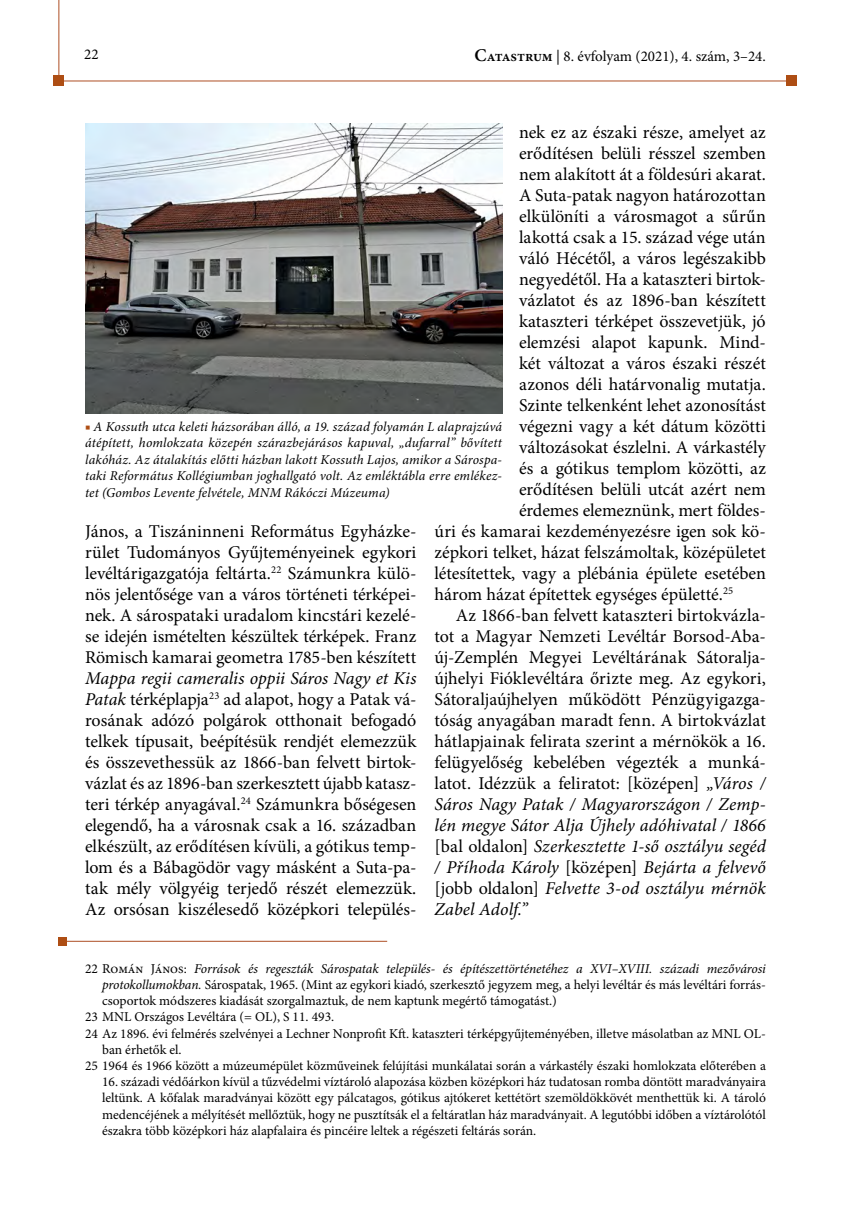
<style>
.page{position:relative;width:851px;height:1212px;background:#fff}
.page>*{position:absolute;margin:0;border:0;box-sizing:border-box;transform-origin:0 0}
.t1{font:18px/21px "Minion Pro";letter-spacing:-.005em;color:#000;text-align:justify}
.t2{font:15px "Minion Pro";color:#000}
.footnote_text{font:13.5px/16.2px "Minion Pro";color:#000;text-align:justify}
.képaláírás{font:italic 13.5px/16.5px "Minion Pro";letter-spacing:.01em;color:#000;text-align:justify}
.s1{font-weight:600;font-size:18px}
.s2{font-weight:600}
.s3{font-style:italic}
.s4{color:#ae4e14}
</style>
<div class="page">
<hr style="left:59px;top:81px;width:728px;height:1px;background:#ae4f25">
<hr style="left:59px;top:0;width:1px;height:81px;background:#ae4f25">
<div style="left:786px;top:76px;width:10px;height:10px;background:#ae4e14"></div>
<div style="left:54px;top:76px;width:10px;height:10px;background:#ae4e14"></div>
<hr style="left:58px;top:941px;width:329px;height:1px;background:#ae4f25">
<div style="left:58px;top:937px;width:9px;height:9px;background:#ae4e14"></div>
<img style="left:85px;top:123px;width:417px;height:290px">
<p class="t2" style="left:84px;top:45px;width:16px">22</p>
<p class="t2" style="left:474px;top:46px;width:293px"><span class="s1">C</span><span class="s2">atastrum</span> | 8. évfolyam (2021), 4. szám, 3–24.</p>
<p class="t1" style="left:519px;top:122px;width:248px">nek ez az északi része, amelyet az</p>
<p class="t1" style="left:519px;top:143px;width:248px">erődítésen belüli résszel szemben</p>
<p class="t1" style="left:519px;top:164px;width:248px">nem alakított át a földesúri akarat.</p>
<p class="t1" style="left:519px;top:185px;width:248px">A Suta-patak nagyon határozottan</p>
<p class="t1" style="left:519px;top:206px;width:248px">elkülöníti a városmagot a sűrűn</p>
<p class="t1" style="left:519px;top:227px;width:248px">lakottá csak a 15. század vége után</p>
<p class="t1" style="left:519px;top:248px;width:248px">váló Hécétől, a város legészakibb</p>
<p class="t1" style="left:519px;top:269px;width:248px">negyedétől. Ha a kataszteri birtok-</p>
<p class="t1" style="left:519px;top:290px;width:248px">vázlatot és az 1896-ban készített</p>
<p class="t1" style="left:519px;top:311px;width:248px">kataszteri térképet összevetjük, jó</p>
<p class="t1" style="left:519px;top:332px;width:248px">elemzési alapot kapunk. Mind-</p>
<p class="t1" style="left:519px;top:353px;width:248px">két változat a város északi részét</p>
<p class="t1" style="left:519px;top:374px;width:248px">azonos déli határvonalig mutatja.</p>
<p class="t1" style="left:519px;top:395px;width:248px">Szinte telkenként lehet azonosítást</p>
<p class="t1" style="left:519px;top:416px;width:248px">végezni vagy a két dátum közötti</p>
<p class="t1" style="left:519px;top:437px;width:248px">változásokat észlelni. A várkastély</p>
<p class="t1" style="left:519px;top:458px;width:248px">és a gótikus templom közötti, az</p>
<p class="t1" style="left:519px;top:479px;width:248px">erődítésen belüli utcát azért nem</p>
<p class="t1" style="left:519px;top:500px;width:248px">érdemes elemeznünk, mert földes-</p>
<p class="t1" style="left:434px;top:521px;width:333px">úri és kamarai kezdeményezésre igen sok kö-</p>
<p class="t1" style="left:434px;top:542px;width:333px">zépkori telket, házat felszámoltak, középületet</p>
<p class="t1" style="left:434px;top:563px;width:333px">létesítettek, vagy a plébánia épülete esetében</p>
<p class="t1" style="left:434px;top:584px;width:300px">három házat építettek egységes épületté.<sup>25</sup></p>
<p class="t1" style="left:434px;top:605px;width:333px;text-indent:21px">Az 1866-ban felvett kataszteri birtokvázla&shy;tot a Magyar Nemzeti Levéltár Borsod-Aba&shy;új-Zemplén Megyei Levéltárának Sátoralja&shy;újhelyi Fióklevéltára őrizte meg. Az egykori, Sátoraljaújhelyen működött Pénzügyigazga&shy;tóság anyagában maradt fenn. A birtokvázlat hátlapjainak felirata szerint a mérnökök a 16. felügyelőség kebelében végezték a munká&shy;latot. Idézzük a feliratot: [középen] <span class="s3">„Város / Sáros Nagy Patak / Magyarországon / Zemp&shy;lén megye Sátor Alja Újhely adóhivatal / 1866 </span>[bal oldalon] <span class="s3">Szerkesztette 1-ső osztályu segéd / Příhoda Károly</span> [középen] <span class="s3">Bejárta a felvevő </span>[jobb oldalon] <span class="s3">Felvette 3-od osztályu mérnök Zabel Adolf.”</span></p>
<p class="képaláírás" style="left:85px;top:418px;width:418px"><span class="s4">■</span> A Kossuth utca keleti házsorában álló, a 19. század folyamán L alaprajzúvá átépített, homlokzata közepén szárazbejárásos kapuval, „dufarral” bővített lakóház. Az átalakítás előtti házban lakott Kossuth Lajos, amikor a Sárospa&shy;taki Református Kollégiumban joghallgató volt. Az emléktábla erre emlékez&shy;tet (Gombos Levente felvétele, MNM Rákóczi Múzeuma)</p>
<p class="t1" style="left:85px;top:521px;width:333px">János, a Tiszáninneni Református Egyházke&shy;rület Tudományos Gyűjteményeinek egykori levéltárigazgatója feltárta.<sup>22</sup> Számunkra külö&shy;nös jelentősége van a város történeti térképei&shy;nek. A sárospataki uradalom kincstári kezelé&shy;se idején ismételten készültek térképek. Franz Römisch kamarai geometra 1785-ben készített <span class="s3">Mappa regii cameralis oppii Sáros Nagy et Kis Patak</span> térképlapja<sup>23</sup> ad alapot, hogy a Patak vá&shy;rosának adózó polgárok otthonait befogadó telkek típusait, beépítésük rendjét elemezzük és összevethessük az 1866-ban felvett birtok&shy;vázlat és az 1896-ban szerkesztett újabb katasz&shy;teri térkép anyagával.<sup>24</sup> Számunkra bőségesen elegendő, ha a városnak csak a 16. században elkészült, az erődítésen kívüli, a gótikus temp&shy;lom és a Bábagödör vagy másként a Suta-pa&shy;tak mély völgyéig terjedő részét elemezzük.<br>Az orsósan kiszélesedő középkori település-</p>
<p class="footnote_text" style="left:102px;top:960px;width:665px;text-indent:-17px">22 Román János: <span class="s3">Források és regeszták Sárospatak település- és építészettörténetéhez a XVI–XVIII. századi mezővárosi protokollumokban.</span> Sárospatak, 1965. (Mint az egykori kiadó, szerkesztő jegyzem meg, a helyi levéltár és más levéltári forrás&shy;csoportok módszeres kiadását szorgalmaztuk, de nem kaptunk megértő támogatást.)</p>
<p class="footnote_text" style="left:85px;top:1009px;width:251px">23 MNL Országos Levéltára (= OL), S 11. 493.</p>
<p class="footnote_text" style="left:102px;top:1025px;width:665px;text-indent:-17px">24 Az 1896. évi felmérés szelvényei a Lechner Nonprofit Kft. kataszteri térképgyűjteményében, illetve másolatban az MNL OL&shy;ban érhetők el.</p>
<p class="footnote_text" style="left:85px;top:1058px;width:682px">25 1964 és 1966 között a múzeumépület közműveinek felújítási munkálatai során a várkastély északi homlokzata előterében a</p>
<p class="footnote_text" style="left:102px;top:1074px;width:665px">16. századi védőárkon kívül a tűzvédelmi víztároló alapozása közben középkori ház tudatosan romba döntött maradványaira leltünk. A kőfalak maradványai között egy pálcatagos, gótikus ajtókeret kettétört szemöldökkövét menthettük ki. A tároló medencéjének a mélyítését mellőztük, hogy ne pusztítsák el a feltáratlan ház maradványait. A legutóbbi időben a víztárolótól északra több középkori ház alapfalaira és pincéire leltek a régészeti feltárás során.</p>
</div>
